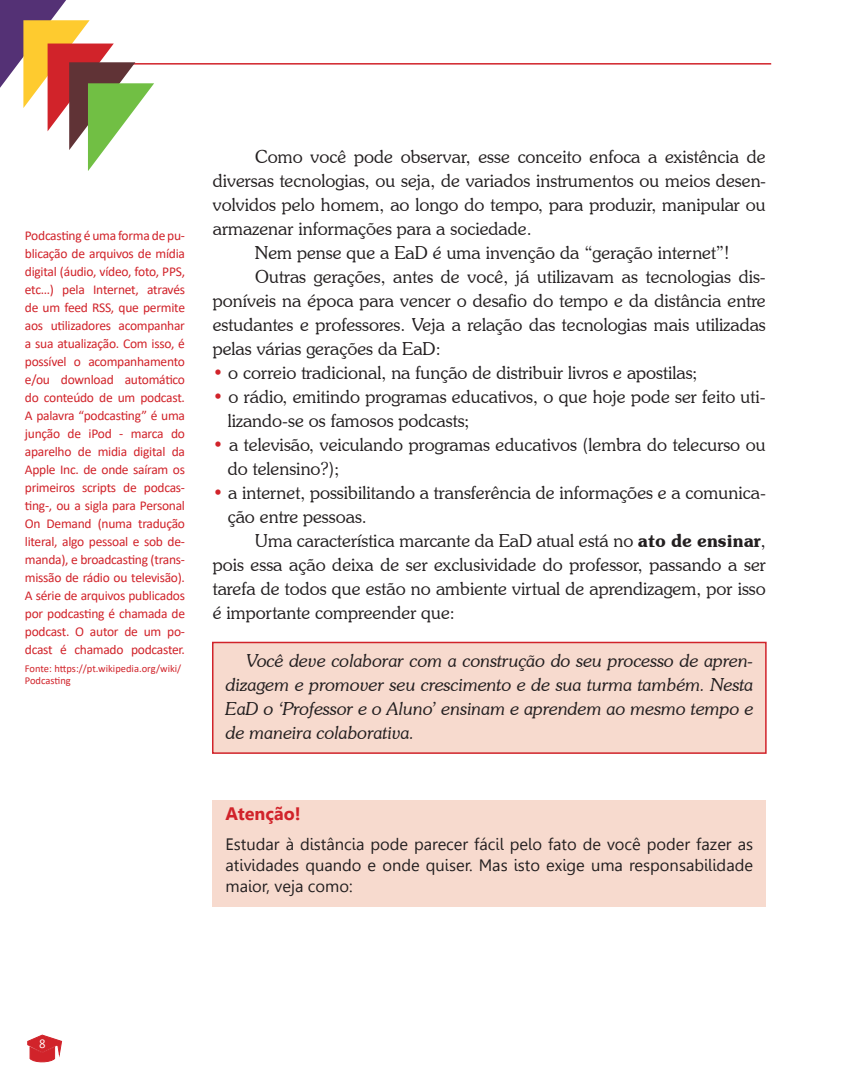
<style>
.page{position:relative;width:851px;height:1085px;background:#fff}
.page>*{position:absolute;margin:0;border:0;box-sizing:border-box;transform-origin:0 0}
.t1{font:300 18px/24px "Souvenir IT Cby BT";color:#231f20}
.t2{font:italic 300 18px/24px "Souvenir IT Cby BT";color:#231f20;text-align:justify}
.t3{font:700 18px "Gisha";color:#d1232a}
.t4{font:16.5px/21px "Gisha";color:#231f20;text-align:justify}
.t5{font:13.5px/18px "Calibri";letter-spacing:-.02em;color:#d1232a;text-align:justify}
.t6{font:12px "Gisha";color:#fff}
.t7{font:10.5px/12px "Calibri";color:#d1232a}
.s1{color:#d1232a}
.s2{font-weight:600}
</style>
<div class="page">
<svg style="left:28px;top:1034px;width:34px;height:27px"></svg>
<hr style="left:25px;top:63px;width:746px;height:2px;background:#d1232a">
<svg style="left:0;top:0;width:154px;height:171px"></svg>
<div style="left:213px;top:799px;width:552px;height:107px;background:#f7dace"></div>
<div style="left:212px;top:641px;width:554px;height:112px;background:#f7dace;border:2px solid #d1232a"></div>
<p class="t5" style="left:25px;top:226px;width:162px">Podcasting é uma forma de pu&shy;blicação de arquivos de mídia digital (áudio, vídeo, foto, PPS, etc…) pela Internet, através de um feed RSS, que permite aos utilizadores acompanhar a sua atualização. Com isso, é possível o acompanhamento e/ou download automático do conteúdo de um podcast.<br>A palavra “podcasting” é uma junção de iPod - marca do aparelho de midia digital da Apple Inc. de onde saíram os primeiros scripts de podcas&shy;ting-, ou a sigla para Personal On Demand (numa tradução literal, algo pessoal e sob de&shy;manda), e broadcasting (trans&shy;missão de rádio ou televisão).<br>A série de arquivos publicados por podcasting é chamada de podcast. O autor de um po&shy;dcast é chamado podcaster.</p>
<p class="t7" style="left:25px;top:662px;width:158px">Fonte: https://pt.wikipedia.org/wiki/<br>Podcasting</p>
<p class="t1" style="left:255px;top:144px;width:512px">Como você pode observar, esse conceito enfoca a existência de</p>
<p class="t1" style="left:213px;top:168px;width:554px">diversas tecnologias, ou seja, de variados instrumentos ou meios desen-</p>
<p class="t1" style="left:213px;top:192px;width:554px">volvidos pelo homem, ao longo do tempo, para produzir, manipular ou</p>
<p class="t1" style="left:213px;top:216px;width:320px">armazenar informações para a sociedade.</p>
<p class="t1" style="left:255px;top:240px;width:475px">Nem pense que a EaD é uma invenção da “geração internet”!</p>
<p class="t1" style="left:255px;top:264px;width:512px">Outras gerações, antes de você, já utilizavam as tecnologias dis-</p>
<p class="t1" style="left:213px;top:288px;width:554px">poníveis na época para vencer o desafio do tempo e da distância entre</p>
<p class="t1" style="left:213px;top:312px;width:554px">estudantes e professores. Veja a relação das tecnologias mais utilizadas</p>
<p class="t1" style="left:213px;top:336px;width:229px">pelas várias gerações da EaD:</p>
<p class="t1" style="left:213px;top:360px;width:486px"><span class="s1">•</span> o correio tradicional, na função de distribuir livros e apostilas;</p>
<p class="t1" style="left:228px;top:384px;width:539px;text-indent:-15px"><span class="s1">•</span> o rádio, emitindo programas educativos, o que hoje pode ser feito uti&shy;lizando-se os famosos podcasts;</p>
<p class="t1" style="left:228px;top:432px;width:539px;text-indent:-15px"><span class="s1">•</span> a televisão, veiculando programas educativos (lembra do telecurso ou do telensino?);</p>
<p class="t1" style="left:228px;top:480px;width:539px;text-indent:-15px"><span class="s1">•</span> a internet, possibilitando a transferência de informações e a comunica&shy;ção entre pessoas.</p>
<p class="t1" style="left:213px;top:528px;width:554px;text-align:justify;text-indent:43px">Uma característica marcante da EaD atual está no <span class="s2">ato de ensinar</span>, pois essa ação deixa de ser exclusividade do professor, passando a ser tarefa de todos que estão no ambiente virtual de aprendizagem, por isso é importante compreender que:</p>
<p class="t2" style="left:225px;top:648px;width:529px;text-indent:21px">Você deve colaborar com a construção do seu processo de apren&shy;dizagem e promover seu crescimento e de sua turma também. Nesta EaD o ‘Professor e o Aluno’ ensinam e aprendem ao mesmo tempo e de maneira colaborativa.</p>
<p class="t3" style="left:225px;top:803px;width:77px">Atenção!</p>
<p class="t4" style="left:225px;top:833px;width:529px">Estudar à distância pode parecer fácil pelo fato de você poder fazer as atividades quando e onde quiser. Mas isto exige uma responsabilidade maior, veja como:</p>
<p class="t6" style="left:39px;top:1036px;width:8px">8</p>
</div>
